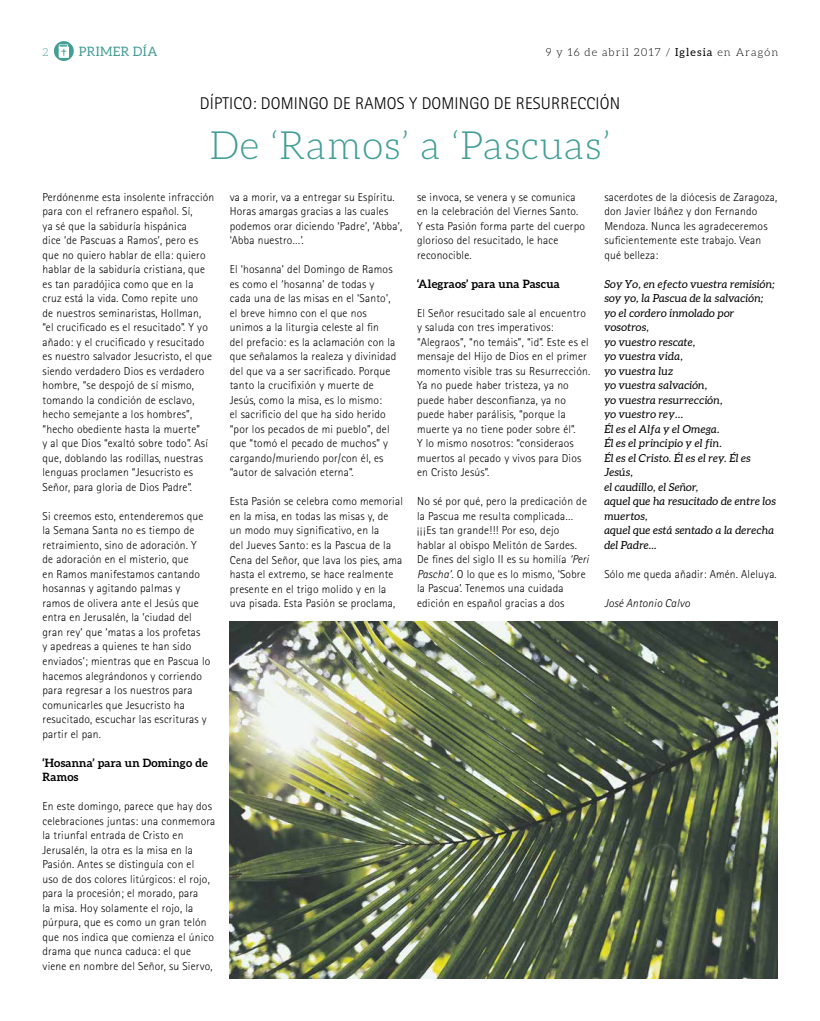
<style>
.page{position:relative;width:820px;height:1021px;background:#fff}
.page>*{position:absolute;margin:0;border:0;box-sizing:border-box;transform-origin:0 0}
.t1{font:300 39px "Aleo";letter-spacing:.02em;color:#439e95}
.t2{font:300 17px "Rotis Sans Serif";letter-spacing:.01em;color:#000}
.t3{font:13px "Aleo";letter-spacing:.025em;color:#439e95}
.t4{font:300 11.5px/14.5px "Rotis Sans Serif";letter-spacing:.02em;color:#000}
.t5{font:700 11.5px/14.5px "Aleo";letter-spacing:.02em;color:#000}
.t6{font:italic 300 11.5px "Rotis Sans Serif";letter-spacing:.02em;color:#000}
.t7{font:italic 11px/14.5px "Aleo";letter-spacing:.02em;color:#000}
.t8{font:300 11px "Aleo";letter-spacing:.1em;color:#000}
.t9{font:300 11px "Aleo";color:#439e95}
.s1{font-weight:400}
.s2{font-style:italic}
</style>
<div class="page">
<img style="left:230px;top:621px;width:547px;height:357px">
<svg style="left:54px;top:41px;width:20px;height:20px"></svg>
<p class="t9" style="left:43px;top:46px;width:7px">2</p>
<p class="t3" style="left:79px;top:44px;width:80px">PRIMER DÍA</p>
<p class="t8" style="left:545px;top:46px;width:234px">9 y 16 de abril 2017 / <span class="s1">Iglesia</span> en Aragón</p>
<h2 class="t2" style="left:200px;top:93px;width:421px">DÍPTICO: DOMINGO DE RAMOS Y DOMINGO DE RESURRECCIÓN</h2>
<h1 class="t1" style="left:209px;top:124px;width:402px">De ‘Ramos’ a ‘Pascuas’</h1>
<p class="t4" style="left:43px;top:189px;width:173px">Perdónenme esta insolente infracción para con el refranero español. Sí,<br>ya sé que la sabiduría hispánica<br>dice ‘de Pascuas a Ramos’, pero es que no quiero hablar de ella: quiero hablar de la sabiduría cristiana, que es tan paradójica como que en la cruz está la vida. Como repite uno<br>de nuestros seminaristas, Hollman, “el crucificado es el resucitado”. Y yo añado: y el crucificado y resucitado es nuestro salvador Jesucristo, el que siendo verdadero Dios es verdadero hombre, “se despojó de sí mismo, tomando la condición de esclavo, hecho semejante a los hombres”, “hecho obediente hasta la muerte”<br>y al que Dios “exaltó sobre todo”. Así que, doblando las rodillas, nuestras lenguas proclamen “Jesucristo es Señor, para gloria de Dios Padre”.</p>
<p class="t4" style="left:43px;top:509px;width:169px">Si creemos esto, entenderemos que la Semana Santa no es tiempo de retraimiento, sino de adoración. Y<br>de adoración en el misterio, que<br>en Ramos manifestamos cantando hosannas y agitando palmas y ramos de olivera ante el Jesús que entra en Jerusalén, la ‘ciudad del gran rey’ que ‘matas a los profetas<br>y apedreas a quienes te han sido enviados’; mientras que en Pascua lo hacemos alegrándonos y corriendo para regresar a los nuestros para comunicarles que Jesucristo ha resucitado, escuchar las escrituras y partir el pan.</p>
<p class="t5" style="left:43px;top:755px;width:167px">‘Hosanna’ para un Domingo de<br>Ramos</p>
<p class="t4" style="left:43px;top:799px;width:174px">En este domingo, parece que hay dos celebraciones juntas: una conmemora la triunfal entrada de Cristo en Jerusalén, la otra es la misa en la Pasión. Antes se distinguía con el<br>uso de dos colores litúrgicos: el rojo, para la procesión; el morado, para<br>la misa. Hoy solamente el rojo, la púrpura, que es como un gran telón que nos indica que comienza el único drama que nunca caduca: el que viene en nombre del Señor, su Siervo,</p>
<p class="t4" style="left:417px;top:189px;width:169px">se invoca, se venera y se comunica en la celebración del Viernes Santo.<br>Y esta Pasión forma parte del cuerpo glorioso del resucitado, le hace reconocible.</p>
<p class="t5" style="left:417px;top:276px;width:144px">‘Alegraos’ para una Pascua</p>
<p class="t4" style="left:417px;top:305px;width:174px">El Señor resucitado sale al encuentro y saluda con tres imperativos: “Alegraos”, “no temáis”, “id”. Este es el mensaje del Hijo de Dios en el primer momento visible tras su Resurrección.<br>Ya no puede haber tristeza, ya no puede haber desconfianza, ya no puede haber parálisis, “porque la muerte ya no tiene poder sobre él”.<br>Y lo mismo nosotros: “consideraos muertos al pecado y vivos para Dios en Cristo Jesús”.</p>
<p class="t4" style="left:417px;top:494px;width:173px">No sé por qué, pero la predicación de la Pascua me resulta complicada… ¡¡¡Es tan grande!!! Por eso, dejo hablar al obispo Melitón de Sardes.<br>De fines del siglo II es su homilía <span class="s2">‘Peri Pascha’</span>. O lo que es lo mismo, ‘Sobre la Pascua’. Tenemos una cuidada edición en español gracias a dos</p>
<p class="t4" style="left:604px;top:190px;width:174px">sacerdotes de la diócesis de Zaragoza, don Javier Ibáñez y don Fernando<br>Mendoza. Nunca les agradeceremos suficientemente este trabajo. Vean qué belleza:</p>
<p class="t7" style="left:604px;top:276px;width:173px">Soy Yo, en efecto vuestra remisión; soy yo, la Pascua de la salvación; yo el cordero inmolado por vosotros,<br>yo vuestro rescate,<br>yo vuestra vida,<br>yo vuestra luz<br>yo vuestra salvación,<br>yo vuestra resurrección,<br>yo vuestro rey…<br>Él es el Alfa y el Omega.<br>Él es el principio y el fin.<br>Él es el Cristo. Él es el rey. Él es<br>Jesús,<br>el caudillo, el Señor,<br>aquel que ha resucitado de entre los muertos,<br>aquel que está sentado a la derecha del Padre...</p>
<p class="t4" style="left:604px;top:566px;width:174px">Sólo me queda añadir: Amén. Aleluya.</p>
<p class="t6" style="left:604px;top:596px;width:87px">José Antonio Calvo</p>
<p class="t4" style="left:230px;top:190px;width:174px">va a morir, va a entregar su Espíritu.<br>Horas amargas gracias a las cuales podemos orar diciendo ‘Padre’, ‘Abba’, ‘Abba nuestro…’.</p>
<p class="t4" style="left:230px;top:262px;width:168px">El ‘hosanna’ del Domingo de Ramos es como el ‘hosanna’ de todas y cada una de las misas en el ‘Santo’, el breve himno con el que nos unimos a la liturgia celeste al fin<br>del prefacio: es la aclamación con la que señalamos la realeza y divinidad del que va a ser sacrificado. Porque tanto la crucifixión y muerte de<br>Jesús, como la misa, es lo mismo:<br>el sacrificio del que ha sido herido “por los pecados de mi pueblo”, del que “tomó el pecado de muchos” y cargando/muriendo por/con él, es “autor de salvación eterna”.</p>
<p class="t4" style="left:230px;top:494px;width:174px">Esta Pasión se celebra como memorial en la misa, en todas las misas y, de un modo muy significativo, en la<br>del Jueves Santo: es la Pascua de la Cena del Señor, que lava los pies, ama hasta el extremo, se hace realmente presente en el trigo molido y en la uva pisada. Esta Pasión se proclama,</p>
</div>
